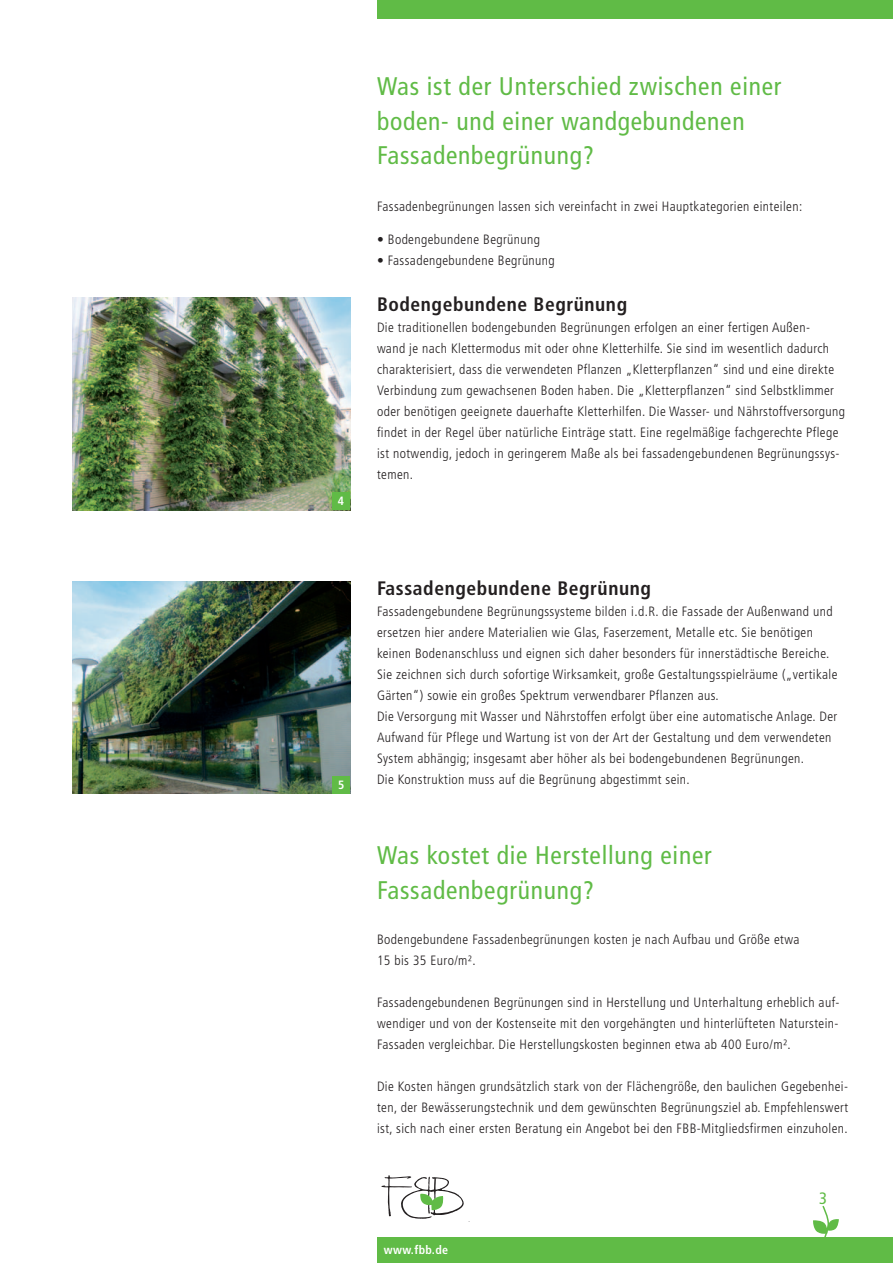
<style>
.page{position:relative;width:893px;height:1263px;background:#fff}
.page>*{position:absolute;margin:0;border:0;box-sizing:border-box;transform-origin:0 0}
.t1{font:condensed 25.5px/34.5px "Frutiger";letter-spacing:.03em;color:#60bb46}
.t2{font:700 condensed 19.5px "Frutiger";letter-spacing:.03em;color:#231f20}
.t3{font:condensed 16.5px "Frutiger";color:#60bb46}
.t4{font:300 condensed 13.5px/21px "Frutiger";letter-spacing:.03em;color:#231f20}
.t5{font:700 condensed 12px "Frutiger";letter-spacing:.03em;color:#fff}
</style>
<div class="page">
<div style="left:377px;top:0;width:516px;height:18px;background:#60bb46"></div>
<img style="left:72px;top:581px;width:278px;height:212px">
<img style="left:72px;top:298px;width:278px;height:212px">
<div style="left:333px;top:493px;width:17px;height:17px;background:#60bb46"></div>
<div style="left:333px;top:776px;width:17px;height:18px;background:#60bb46"></div>
<div style="left:378px;top:1237px;width:515px;height:26px;background:#60bb46"></div>
<svg style="left:381px;top:1175px;width:83px;height:44px"></svg>
<svg style="left:813px;top:1205px;width:26px;height:32px"></svg>
<p class="t5" style="left:338px;top:494px;width:8px">4</p>
<p class="t5" style="left:338px;top:778px;width:8px">5</p>
<h1 class="t1" style="left:377px;top:69px;width:406px">Was ist der Unterschied zwischen einer boden- und einer wandgebundenen<br>Fassadenbegrünung?</h1>
<p class="t4" style="left:377px;top:196px;width:427px">Fassadenbegrünungen lassen sich vereinfacht in zwei Hauptkategorien einteilen:</p>
<p class="t4" style="left:377px;top:229px;width:165px">• Bodengebundene Begrünung</p>
<p class="t4" style="left:377px;top:250px;width:179px">• Fassadengebundene Begrünung</p>
<h2 class="t2" style="left:377px;top:293px;width:252px">Bodengebundene Begrünung</h2>
<p class="t4" style="left:377px;top:317px;width:470px">Die traditionellen bodengebunden Begrünungen erfolgen an einer fertigen Außen-<br>wand je nach Klettermodus mit oder ohne Kletterhilfe. Sie sind im wesentlich dadurch charakterisiert, dass die verwendeten Pflanzen „Kletterpflanzen“ sind und eine direkte Verbindung zum gewachsenen Boden haben. Die „Kletterpflanzen“ sind Selbstklimmer oder benötigen geeignete dauerhafte Kletterhilfen. Die Wasser- und Nährstoffversorgung findet in der Regel über natürliche Einträge statt. Eine regelmäßige fachgerechte Pflege ist notwendig, jedoch in geringerem Maße als bei fassadengebundenen Begrünungssys&shy;temen.</p>
<h2 class="t2" style="left:377px;top:576px;width:275px">Fassadengebundene Begrünung</h2>
<p class="t4" style="left:377px;top:601px;width:462px">Fassadengebundene Begrünungssysteme bilden i.d.R. die Fassade der Außenwand und ersetzen hier andere Materialien wie Glas, Faserzement, Metalle etc. Sie benötigen keinen Bodenanschluss und eignen sich daher besonders für innerstädtische Bereiche.<br>Sie zeichnen sich durch sofortige Wirksamkeit, große Gestaltungsspielräume („vertikale Gärten“) sowie ein großes Spektrum verwendbarer Pflanzen aus.<br>Die Versorgung mit Wasser und Nährstoffen erfolgt über eine automatische Anlage. Der Aufwand für Pflege und Wartung ist von der Art der Gestaltung und dem verwendeten System abhängig; insgesamt aber höher als bei bodengebundenen Begrünungen.<br>Die Konstruktion muss auf die Begrünung abgestimmt sein.</p>
<h1 class="t1" style="left:377px;top:838px;width:336px">Was kostet die Herstellung einer<br>Fassadenbegrünung?</h1>
<p class="t4" style="left:377px;top:928px;width:424px">Bodengebundene Fassadenbegrünungen kosten je nach Aufbau und Größe etwa<br>15 bis 35 Euro/m².</p>
<p class="t4" style="left:377px;top:991px;width:464px;text-align:justify">Fassadengebundenen Begrünungen sind in Herstellung und Unterhaltung erheblich auf&shy;wendiger und von der Kostenseite mit den vorgehängten und hinterlüfteten Naturstein-Fassaden vergleichbar. Die Herstellungskosten beginnen etwa ab 400 Euro/m².</p>
<p class="t4" style="left:377px;top:1075px;width:473px;text-align:justify">Die Kosten hängen grundsätzlich stark von der Flächengröße, den baulichen Gegebenhei&shy;ten, der Bewässerungstechnik und dem gewünschten Begrünungsziel ab. Empfehlenswert ist, sich nach einer ersten Beratung ein Angebot bei den FBB-Mitgliedsfirmen einzuholen.</p>
<p class="t5" style="left:384px;top:1242px;width:66px">www.fbb.de</p>
<p class="t3" style="left:819px;top:1188px;width:9px">3</p>
</div>
